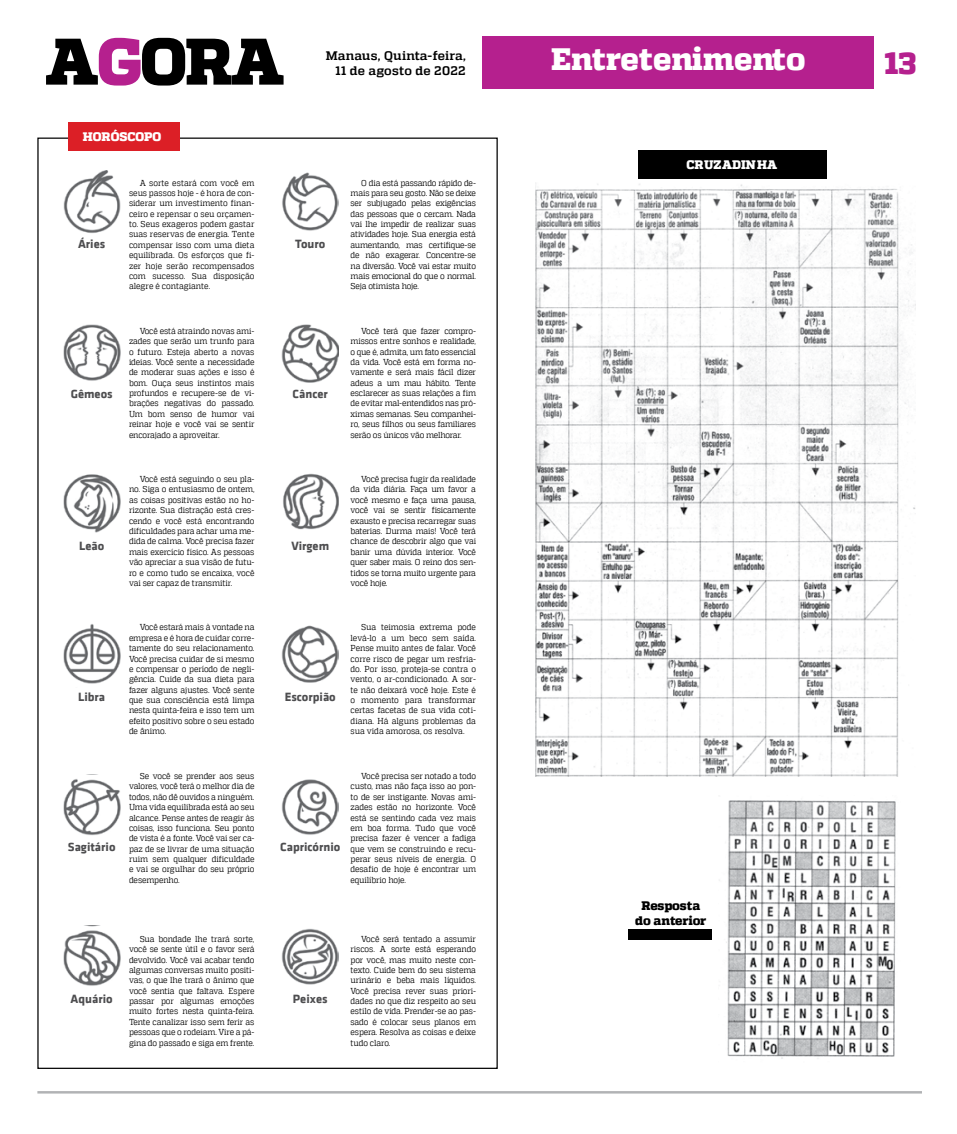
<style>
.page{position:relative;width:957px;height:1134px;background:#fff}
.page>*{position:absolute;margin:0;border:0;box-sizing:border-box;transform-origin:0 0}
.t1{font:800 30.88px "MW Quadon";color:#fff}
.t2{font:800 30.88px "MW Quadon";color:#b5208e}
.t3{font:700 12.38px "MW Klavika Bd";color:#4d4d4f}
.t4{font:700 12.38px/14.9px "MW Quadon";letter-spacing:.01em;color:#000;text-align:right}
.t5{font:800 12.38px "MW Quadon";color:#fff}
.t6{font:800 12.38px/14.9px "MW Quadon";color:#000;text-align:center}
.t7{font:8.62px/10.4px "MW Quadon";letter-spacing:-.015em;color:#000;text-align:justify;scale:.91 1}
</style>
<div class="page">
<div style="left:482px;top:36px;width:392px;height:52px;background:#b5208e"></div>
<svg style="left:46px;top:38px;width:237px;height:48px"></svg>
<hr style="left:37px;top:1091px;width:884px;height:2px;background:#b1b3b5">
<div style="left:68px;top:122px;width:111px;height:28px;background:#dc1f26"></div>
<img style="left:64px;top:171px;width:56px;height:62px">
<img style="left:64px;top:624px;width:56px;height:60px">
<img style="left:64px;top:324px;width:56px;height:57px">
<img style="left:64px;top:774px;width:56px;height:62px">
<img style="left:64px;top:474px;width:56px;height:59px">
<img style="left:64px;top:925px;width:56px;height:61px">
<img style="left:282px;top:172px;width:57px;height:59px">
<img style="left:282px;top:625px;width:57px;height:58px">
<img style="left:282px;top:324px;width:57px;height:59px">
<img style="left:282px;top:779px;width:57px;height:56px">
<img style="left:283px;top:473px;width:56px;height:57px">
<img style="left:282px;top:928px;width:57px;height:57px">
<img style="left:535px;top:183px;width:380px;height:593px">
<div style="left:638px;top:150px;width:188px;height:28px;background:#000"></div>
<img style="left:719px;top:800px;width:177px;height:259px">
<div style="left:628px;top:929px;width:84px;height:11px;background:#000"></div>
<h2 class="t4" style="left:326px;top:49px;width:141px">Manaus, Quinta-feira,<br>11 de agosto de 2022</h2>
<h1 class="t1" style="left:551px;top:41px;width:256px">Entretenimento</h1>
<h1 class="t2" style="left:884px;top:45px;width:34px">13</h1>
<h2 class="t5" style="left:83px;top:130px;width:80px">HORÓSCOPO</h2>
<h2 class="t5" style="left:686px;top:158px;width:92px">CRUZADINHA</h2>
<h2 class="t3" style="left:78px;top:234px;width:29px">Áries</h2>
<h2 class="t3" style="left:71px;top:385px;width:44px">Gêmeos</h2>
<h2 class="t3" style="left:79px;top:536px;width:27px">Leão</h2>
<h2 class="t3" style="left:78px;top:687px;width:29px">Libra</h2>
<h2 class="t3" style="left:68px;top:838px;width:49px">Sagitário</h2>
<p class="t7" style="left:129px;top:177px;width:139px;text-indent:11px">A sorte estará com você em seus passos hoje - é hora de con&shy;siderar um investimento finan&shy;ceiro e repensar o seu orçamen&shy;to. Seus exageros podem gastar suas reservas de energia. Tente compensar isso com uma dieta equilibrada. Os esforços que fi&shy;zer hoje serão recompensados com sucesso. Sua disposição alegre é contagiante.</p>
<p class="t7" style="left:129px;top:326px;width:139px;text-indent:11px">Você está atraindo novas ami&shy;zades que serão um trunfo para o futuro. Esteja aberto a novas ideias. Você sente a necessidade de moderar suas ações e isso é bom. Ouça seus instintos mais profundos e recupere-se de vi&shy;brações negativas do passado.<br>Um bom senso de humor vai reinar hoje e você vai se sentir encorajado a aproveitar.</p>
<p class="t7" style="left:129px;top:474px;width:139px;text-indent:11px">Você está seguindo o seu pla&shy;no. Siga o entusiasmo de ontem, as coisas positivas estão no ho&shy;rizonte. Sua distração está cres&shy;cendo e você está encontrando dificuldades para achar uma me&shy;dida de calma. Você precisa fazer mais exercício físico. As pessoas vão apreciar a sua visão de futu&shy;ro e como tudo se encaixa, você vai ser capaz de transmitir.</p>
<p class="t7" style="left:129px;top:622px;width:139px;text-indent:11px">Você estará mais à vontade na empresa e é hora de cuidar corre&shy;tamente do seu relacionamento.<br>Você precisa cuidar de si mesmo e compensar o período de negli&shy;gência. Cuide da sua dieta para fazer alguns ajustes. Você sente que sua consciência está limpa nesta quinta-feira e isso tem um efeito positivo sobre o seu estado de ânimo.</p>
<p class="t7" style="left:129px;top:771px;width:139px;text-indent:11px">Se você se prender aos seus valores, você terá o melhor dia de todos, não dê ouvidos a ninguém.<br>Uma vida equilibrada está ao seu alcance. Pense antes de reagir às coisas, isso funciona. Seu ponto de vista é a fonte. Você vai ser ca&shy;paz de se livrar de uma situação ruim sem qualquer dificuldade e vai se orgulhar do seu próprio desempenho.</p>
<h2 class="t3" style="left:295px;top:234px;width:32px">Touro</h2>
<h2 class="t3" style="left:293px;top:385px;width:37px">Câncer</h2>
<p class="t7" style="left:350px;top:177px;width:139px;text-indent:11px">O dia está passando rápido de&shy;mais para seu gosto. Não se deixe ser subjugado pelas exigências das pessoas que o cercam. Nada vai lhe impedir de realizar suas atividades hoje. Sua energia está aumentando, mas certifique-se de não exagerar. Concentre-se na diversão. Você vai estar muito mais emocional do que o normal.<br>Seja otimista hoje.</p>
<p class="t7" style="left:350px;top:326px;width:139px;text-indent:11px">Você terá que fazer compro&shy;missos entre sonhos e realidade, o que é, admita, um fato essencial da vida. Você está em forma no&shy;vamente e será mais fácil dizer adeus a um mau hábito. Tente esclarecer as suas relações a fim de evitar mal-entendidos nas pró&shy;ximas semanas. Seu companhei&shy;ro, seus filhos ou seus familiares serão os únicos vão melhorar.</p>
<h2 class="t3" style="left:291px;top:536px;width:39px">Virgem</h2>
<h2 class="t3" style="left:285px;top:687px;width:53px">Escorpião</h2>
<p class="t7" style="left:350px;top:474px;width:139px;text-indent:11px">Você precisa fugir da realidade da vida diária. Faça um favor a você mesmo e faça uma pausa, você vai se sentir fisicamente exausto e precisa recarregar suas baterias. Durma mais! Você terá chance de descobrir algo que vai banir uma dúvida interior. Você quer saber mais. O reino dos sen&shy;tidos se torna muito urgente para você hoje.</p>
<p class="t7" style="left:350px;top:622px;width:139px;text-indent:11px">Sua teimosia extrema pode levá-lo a um beco sem saída.<br>Pense muito antes de falar. Você corre risco de pegar um resfria&shy;do. Por isso, proteja-se contra o vento, o ar-condicionado. A sor&shy;te não deixará você hoje. Este é o momento para transformar certas facetas de sua vida coti&shy;diana. Há alguns problemas da sua vida amorosa, os resolva.</p>
<h2 class="t3" style="left:280px;top:838px;width:62px">Capricórnio</h2>
<p class="t7" style="left:350px;top:771px;width:139px;text-indent:11px">Você precisa ser notado a todo custo, mas não faça isso ao pon&shy;to de ser instigante. Novas ami&shy;zades estão no horizonte. Você está se sentindo cada vez mais em boa forma. Tudo que você precisa fazer é vencer a fadiga que vem se construindo e recu&shy;perar seus níveis de energia. O desafio de hoje é encontrar um equilíbrio hoje.</p>
<h2 class="t6" style="left:635px;top:898px;width:72px">Resposta do anterior</h2>
<h2 class="t3" style="left:71px;top:989px;width:44px">Aquário</h2>
<p class="t7" style="left:129px;top:933px;width:139px;text-indent:11px">Sua bondade lhe trará sorte, você se sente útil e o favor será devolvido. Você vai acabar tendo algumas conversas muito positi&shy;vas, o que lhe trará o ânimo que você sentia que faltava. Espere passar por algumas emoções muito fortes nesta quinta-feira.<br>Tente canalizar isso sem ferir as pessoas que o rodeiam. Vire a pá&shy;gina do passado e siga em frente.</p>
<p class="t7" style="left:350px;top:933px;width:139px;text-indent:11px">Você será tentado a assumir riscos. A sorte está esperando por você, mas muito neste con&shy;texto. Cuide bem do seu sistema urinário e beba mais líquidos.<br>Você precisa rever suas priori&shy;dades no que diz respeito ao seu estilo de vida. Prender-se ao pas&shy;sado é colocar seus planos em espera. Resolva as coisas e deixe tudo claro.</p>
<h2 class="t3" style="left:293px;top:989px;width:36px">Peixes</h2>
</div>
